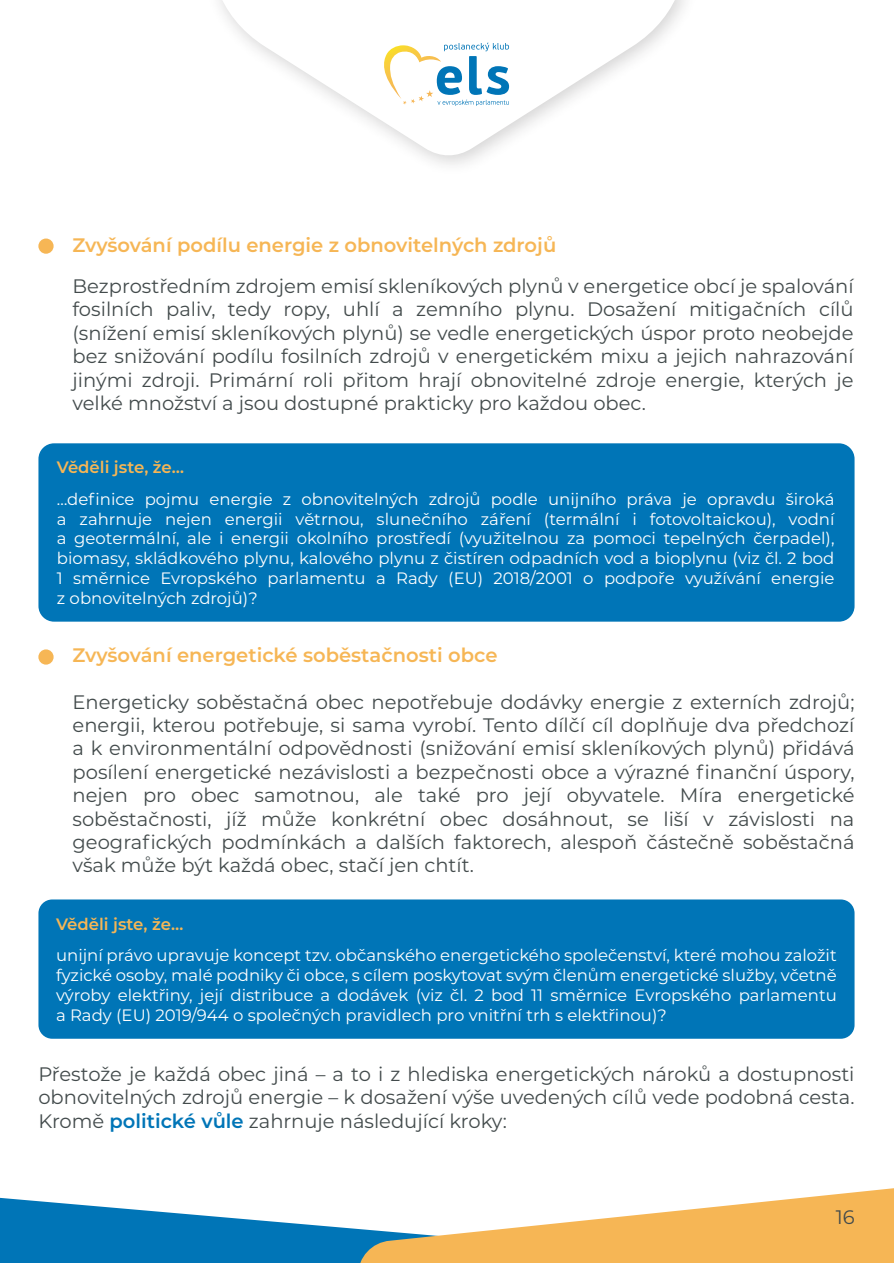
<style>
.page{position:relative;width:894px;height:1263px;background:#fff}
.page>*{position:absolute;margin:0;border:0;box-sizing:border-box;transform-origin:0 0}
.t1{font:19.5px/23.4px "Montserrat";color:#434b4c;text-align:justify}
.t2{font:600 19.5px "Montserrat";color:#f6b655}
.t3{font:16.5px/19.8px "Montserrat";color:#fff;text-align:justify}
.t4{font:600 16.5px "Montserrat";color:#f6b655}
.s1{font-weight:600;color:#0075b7}
</style>
<div class="page">
<svg style="left:219px;top:0;width:461px;height:158px"></svg>
<svg style="left:379px;top:43px;width:130px;height:63px"></svg>
<div style="left:38px;top:443px;width:816px;height:179px;background:#0075b7;border-radius:16px"></div>
<div style="left:38px;top:899px;width:816px;height:140px;background:#0075b7;border-radius:14px"></div>
<div style="left:38px;top:239px;width:16px;height:15px;background:#f6b655;border-radius:50%"></div>
<div style="left:38px;top:649px;width:16px;height:16px;background:#f6b655;border-radius:50%"></div>
<svg style="left:0;top:1188px;width:894px;height:75px"></svg>
<p class="t2" style="left:73px;top:231px;width:485px">Zvyšování podílu energie z obnovitelných zdrojů</p>
<p class="t1" style="left:73px;top:274px;width:782px">Bezprostředním zdrojem emisí skleníkových plynů v energetice obcí je spalování fosilních paliv, tedy ropy, uhlí a zemního plynu. Dosažení mitigačních cílů (snížení emisí skleníkových plynů) se vedle energetických úspor proto neobejde bez snižování podílu fosilních zdrojů v energetickém mixu a jejich nahrazování jinými zdroji. Primární roli přitom hrají obnovitelné zdroje energie, kterých je velké množství a jsou dostupné prakticky pro každou obec.</p>
<p class="t4" style="left:57px;top:456px;width:129px">Věděli jste, že…</p>
<p class="t3" style="left:57px;top:488px;width:779px">…definice pojmu energie z obnovitelných zdrojů podle unijního práva je opravdu široká a zahrnuje nejen energii větrnou, slunečního záření (termální i fotovoltaickou), vodní a geotermální, ale i energii okolního prostředí (využitelnou za pomoci tepelných čerpadel), biomasy, skládkového plynu, kalového plynu z čistíren odpadních vod a bioplynu (viz čl. 2 bod 1 směrnice Evropského parlamentu a Rady (EU) 2018/2001 o podpoře využívání energie z obnovitelných zdrojů)?</p>
<p class="t2" style="left:73px;top:641px;width:426px">Zvyšování energetické soběstačnosti obce</p>
<p class="t1" style="left:73px;top:689px;width:783px">Energeticky soběstačná obec nepotřebuje dodávky energie z externích zdrojů; energii, kterou potřebuje, si sama vyrobí. Tento dílčí cíl doplňuje dva předchozí a k environmentální odpovědnosti (snižování emisí skleníkových plynů) přidává posílení energetické nezávislosti a bezpečnosti obce a výrazné finanční úspory, nejen pro obec samotnou, ale také pro její obyvatele. Míra energetické soběstačnosti, jíž může konkrétní obec dosáhnout, se liší v závislosti na geografických podmínkách a dalších faktorech, alespoň částečně soběstačná však může být každá obec, stačí jen chtít.</p>
<p class="t4" style="left:56px;top:912px;width:129px">Věděli jste, že…</p>
<p class="t3" style="left:56px;top:945px;width:782px">unijní právo upravuje koncept tzv. občanského energetického společenství, které mohou založit fyzické osoby, malé podniky či obce, s cílem poskytovat svým členům energetické služby, včetně výroby elektřiny, její distribuce a dodávek (viz čl. 2 bod 11 směrnice Evropského parlamentu a Rady (EU) 2019/944 o společných pravidlech pro vnitřní trh s elektřinou)?</p>
<p class="t1" style="left:38px;top:1061px;width:817px">Přestože je každá obec jiná – a to i z hlediska energetických nároků a dostupnosti obnovitelných zdrojů energie – k dosažení výše uvedených cílů vede podobná cesta.<br>Kromě <span class="s1">politické vůle</span> zahrnuje následující kroky:</p>
<p class="t1" style="left:835px;top:1205px;width:20px">16</p>
</div>
